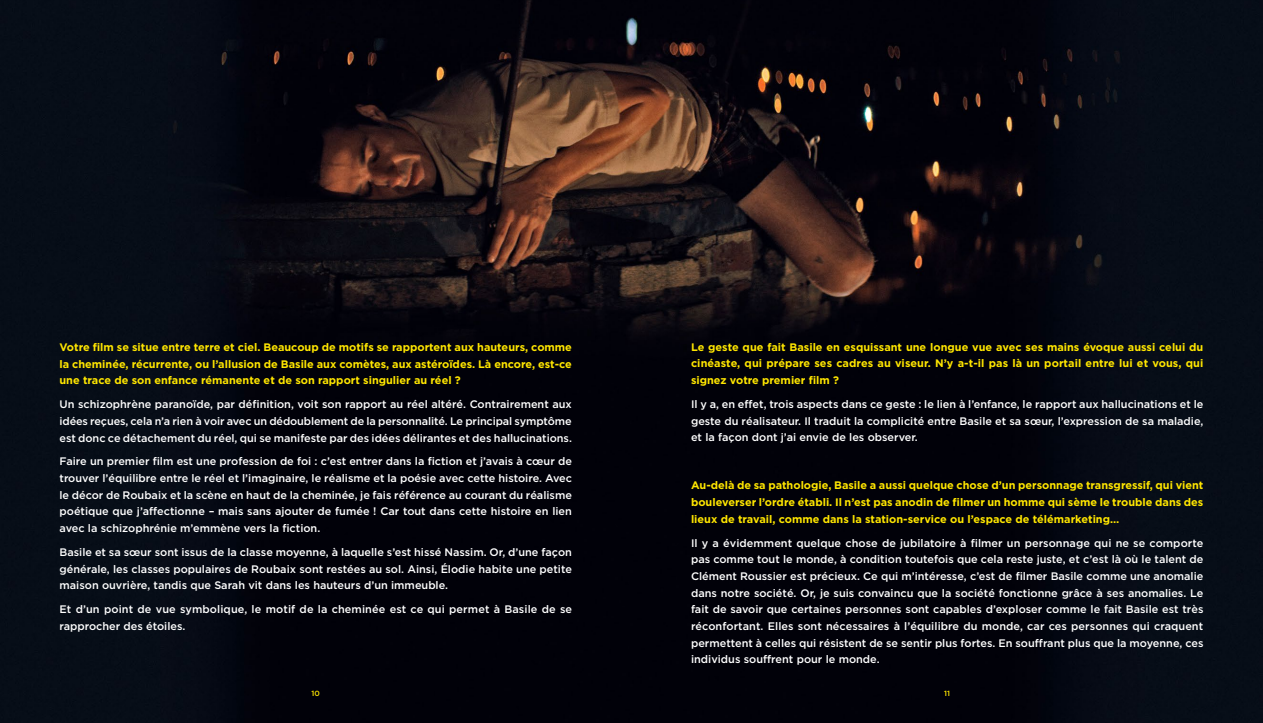
<style>
.page{position:relative;width:1263px;height:723px;background:#fff}
.page>*{position:absolute;margin:0;border:0;box-sizing:border-box;transform-origin:0 0}
.t1{font:500 10.95px/16.6px "Gotham";color:#fff;text-align:justify}
.t2{font:700 10.95px/16.6px "Gotham";color:#ffe600;text-align:justify}
.t3{font:500 7.5px "Gotham";color:#ffe600}
</style>
<div class="page">
<img style="left:0;top:0;width:1263px;height:723px">
<p class="t2" style="left:60px;top:339px;width:514px">Votre film se situe entre terre et ciel. Beaucoup de motifs se rapportent aux hauteurs, comme la cheminée, récurrente, ou l’allusion de Basile aux comètes, aux astéroïdes. Là encore, est-ce une trace de son enfance rémanente et de son rapport singulier au réel ?</p>
<p class="t1" style="left:60px;top:396px;width:514px">Un schizophrène paranoïde, par définition, voit son rapport au réel altéré. Contrairement aux idées reçues, cela n’a rien à voir avec un dédoublement de la personnalité. Le principal symptôme est donc ce détachement du réel, qui se manifeste par des idées délirantes et des hallucinations.</p>
<p class="t1" style="left:60px;top:453px;width:514px">Faire un premier film est une profession de foi : c’est entrer dans la fiction et j’avais à cœur de trouver l’équilibre entre le réel et l’imaginaire, le réalisme et la poésie avec cette histoire. Avec le décor de Roubaix et la scène en haut de la cheminée, je fais référence au courant du réalisme poétique que j’affectionne – mais sans ajouter de fumée ! Car tout dans cette histoire en lien avec la schizophrénie m’emmène vers la fiction.</p>
<p class="t1" style="left:60px;top:543px;width:514px">Basile et sa sœur sont issus de la classe moyenne, à laquelle s’est hissé Nassim. Or, d’une façon générale, les classes populaires de Roubaix sont restées au sol. Ainsi, Élodie habite une petite maison ouvrière, tandis que Sarah vit dans les hauteurs d’un immeuble.</p>
<p class="t1" style="left:60px;top:601px;width:514px">Et d’un point de vue symbolique, le motif de la cheminée est ce qui permet à Basile de se rapprocher des étoiles.</p>
<p class="t2" style="left:691px;top:338px;width:514px">Le geste que fait Basile en esquissant une longue vue avec ses mains évoque aussi celui du cinéaste, qui prépare ses cadres au viseur. N’y a-t-il pas là un portail entre lui et vous, qui signez votre premier film ?</p>
<p class="t1" style="left:691px;top:396px;width:514px">Il y a, en effet, trois aspects dans ce geste : le lien à l’enfance, le rapport aux hallucinations et le geste du réalisateur. Il traduit la complicité entre Basile et sa sœur, l’expression de sa maladie, et la façon dont j’ai envie de les observer.</p>
<p class="t2" style="left:691px;top:477px;width:514px">Au-delà de sa pathologie, Basile a aussi quelque chose d’un personnage transgressif, qui vient bouleverser l’ordre établi. Il n’est pas anodin de filmer un homme qui sème le trouble dans des lieux de travail, comme dans la station-service ou l’espace de télémarketing…</p>
<p class="t1" style="left:691px;top:534px;width:514px">Il y a évidemment quelque chose de jubilatoire à filmer un personnage qui ne se comporte pas comme tout le monde, à condition toutefois que cela reste juste, et c’est là où le talent de Clément Roussier est précieux. Ce qui m’intéresse, c’est de filmer Basile comme une anomalie dans notre société. Or, je suis convaincu que la société fonctionne grâce à ses anomalies. Le fait de savoir que certaines personnes sont capables d’exploser comme le fait Basile est très réconfortant. Elles sont nécessaires à l’équilibre du monde, car ces personnes qui craquent permettent à celles qui résistent de se sentir plus fortes. En souffrant plus que la moyenne, ces individus souffrent pour le monde.</p>
<p class="t3" style="left:312px;top:689px;width:10px">10</p>
<p class="t3" style="left:944px;top:689px;width:7px">11</p>
</div>
